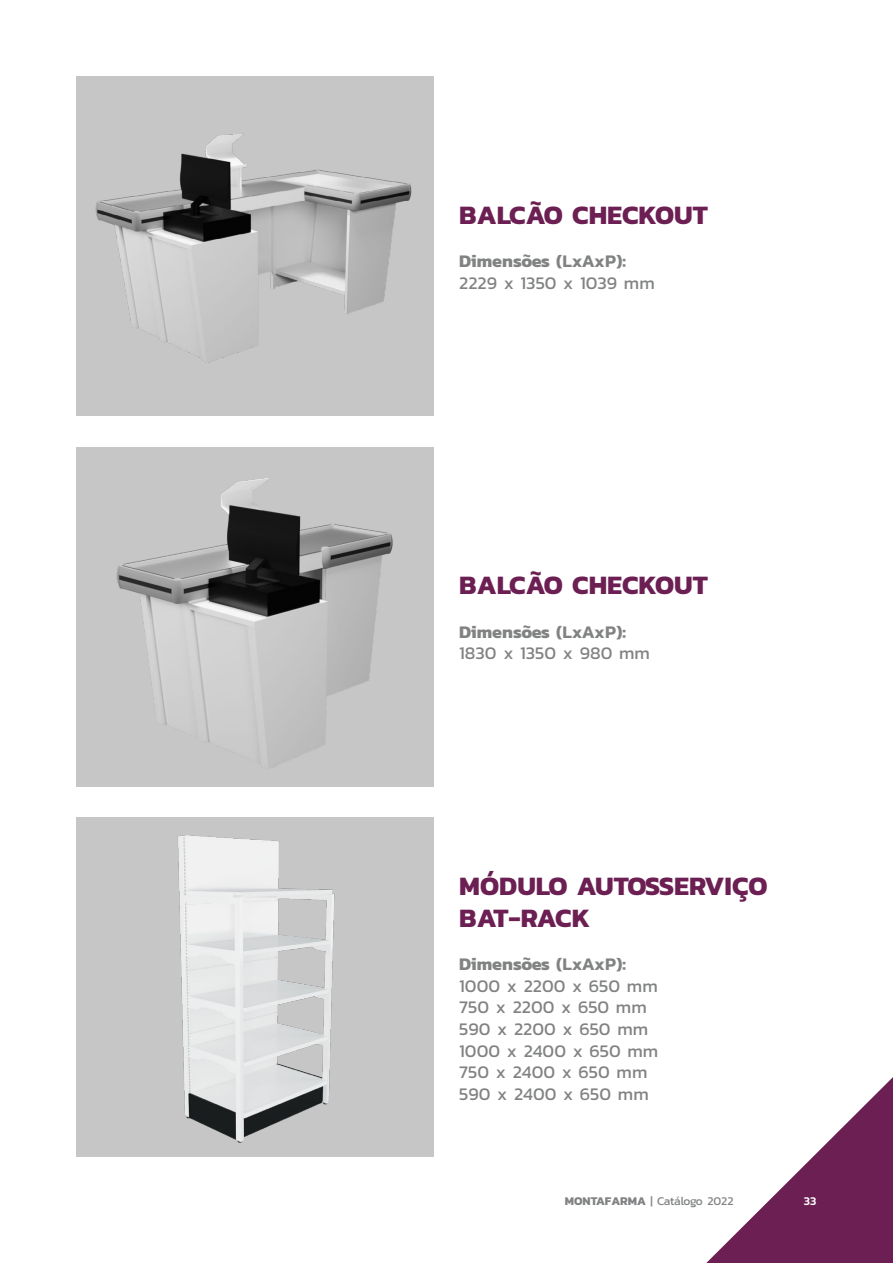
<style>
.page{position:relative;width:893px;height:1263px;background:#fff}
.page>*{position:absolute;margin:0;border:0;box-sizing:border-box;transform-origin:0 0}
.t1{font:700 27px/32.4px "Kanit";color:#6c1f52}
.t2{font:18px/21.6px "Kanit";color:#818282}
.t3{font:12px "Kanit";letter-spacing:-.03em;color:#808283}
.t4{font:500 12px "Kanit";color:#fff}
.s1{font-weight:700}
.s2{font-weight:600}
</style>
<div class="page">
<svg style="left:706px;top:1077px;width:187px;height:186px"></svg>
<div style="left:77px;top:817px;width:357px;height:340px;background:#c6c6c6"></div>
<img style="left:177px;top:835px;width:158px;height:308px">
<div style="left:77px;top:447px;width:357px;height:339px;background:#c6c6c6"></div>
<img style="left:116px;top:478px;width:277px;height:291px">
<div style="left:77px;top:77px;width:357px;height:339px;background:#c6c6c6"></div>
<img style="left:95px;top:134px;width:317px;height:229px">
<h1 class="t1" style="left:459px;top:198px;width:250px">BALCÃO CHECKOUT</h1>
<p class="t2" style="left:459px;top:250px;width:197px"><span class="s1">Dimensões</span> <span class="s2">(LxAxP)</span><span class="s1">:<br></span>2229 x 1350 x 1039 mm</p>
<h1 class="t1" style="left:459px;top:568px;width:250px">BALCÃO CHECKOUT</h1>
<p class="t2" style="left:459px;top:620px;width:192px"><span class="s1">Dimensões</span> <span class="s2">(LxAxP)</span><span class="s1">:<br></span>1830 x 1350 x 980 mm</p>
<h1 class="t1" style="left:459px;top:868px;width:310px">MÓDULO AUTOSSERVIÇO<br>BAT-RACK</h1>
<p class="t2" style="left:459px;top:953px;width:201px"><span class="s1">Dimensões</span> <span class="s2">(LxAxP)</span><span class="s1">:<br></span>1000 x 2200 x 650 mm<br>750 x 2200 x 650 mm<br>590 x 2200 x 650 mm<br>1000 x 2400 x 650 mm<br>750 x 2400 x 650 mm<br>590 x 2400 x 650 mm</p>
<p class="t3" style="left:565px;top:1193px;width:170px"><span class="s1">MONTAFARMA</span> | Catálogo 2022</p>
<p class="t4" style="left:804px;top:1192px;width:14px">33</p>
</div>
